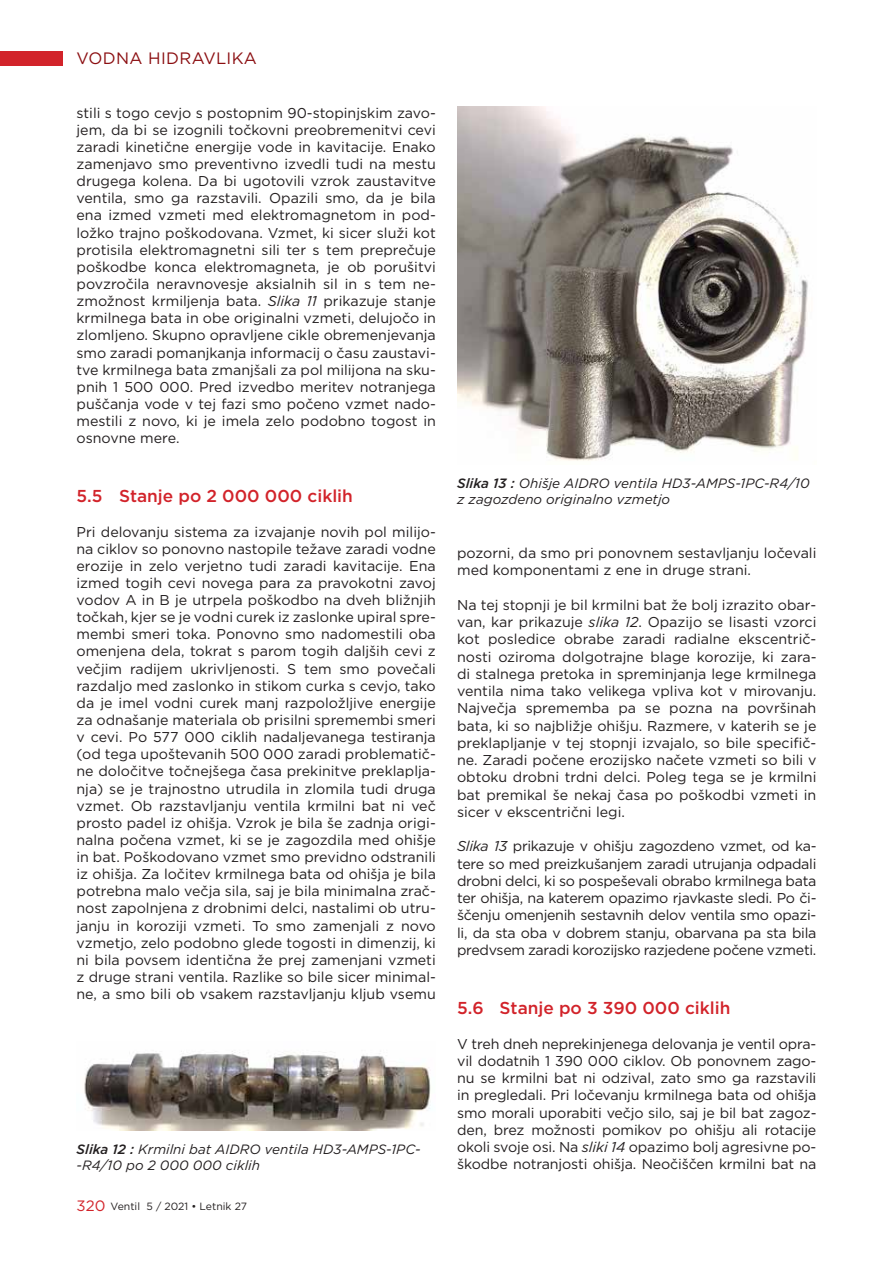
<style>
.page{position:relative;width:893px;height:1263px;background:#fff}
.page>*{position:absolute;margin:0;border:0;box-sizing:border-box;transform-origin:0 0}
.t1{font:500 17.25px "Gotham";color:#d2232a}
.t2{font:16.5px "Gotham";letter-spacing:.02em;color:#8b0e11}
.t3{font:14.25px/17.1px "Gotham";color:#231f20;text-align:justify}
.t4{font:italic 13.5px/16.2px "Gotham";color:#231f20}
.t5{font:10.5px "Gotham";color:#231f20}
.s1{font-style:italic}
.s2{font-weight:500}
.s3{font-size:15px;color:#d2232a}
</style>
<div class="page">
<div style="left:0;top:51px;width:62px;height:14px;background:#d2232a"></div>
<img style="left:457px;top:106px;width:351px;height:355px">
<img style="left:84px;top:1051px;width:347px;height:80px">
<p class="t2" style="left:77px;top:48px;width:182px">VODNA HIDRAVLIKA</p>
<p class="t3" style="left:77px;top:104px;width:361px">stili s togo cevjo s postopnim 90-stopinjskim zavo&shy;jem, da bi se izognili točkovni preobremenitvi cevi zaradi kinetične energije vode in kavitacije. Enako zamenjavo smo preventivno izvedli tudi na mestu drugega kolena. Da bi ugotovili vzrok zaustavitve ventila, smo ga razstavili. Opazili smo, da je bila ena izmed vzmeti med elektromagnetom in pod&shy;ložko trajno poškodovana. Vzmet, ki sicer služi kot protisila elektromagnetni sili ter s tem preprečuje poškodbe konca elektromagneta, je ob porušitvi povzročila neravnovesje aksialnih sil in s tem ne&shy;zmožnost krmiljenja bata. <span class="s1">Slika 11</span> prikazuje stanje krmilnega bata in obe originalni vzmeti, delujočo in zlomljeno. Skupno opravljene cikle obremenjevanja smo zaradi pomanjkanja informacij o času zaustavi&shy;tve krmilnega bata zmanjšali za pol milijona na sku&shy;pnih 1 500 000. Pred izvedbo meritev notranjega puščanja vode v tej fazi smo počeno vzmet nado&shy;mestili z novo, ki je imela zelo podobno togost in osnovne mere.</p>
<p class="t1" style="left:77px;top:485px;width:278px">5.5 Stanje po 2 000 000 ciklih</p>
<p class="t3" style="left:77px;top:523px;width:361px">Pri delovanju sistema za izvajanje novih pol milijo&shy;na ciklov so ponovno nastopile težave zaradi vodne erozije in zelo verjetno tudi zaradi kavitacije. Ena izmed togih cevi novega para za pravokotni zavoj vodov A in B je utrpela poškodbo na dveh bližnjih točkah, kjer se je vodni curek iz zaslonke upiral spre&shy;membi smeri toka. Ponovno smo nadomestili oba omenjena dela, tokrat s parom togih daljših cevi z večjim radijem ukrivljenosti. S tem smo povečali razdaljo med zaslonko in stikom curka s cevjo, tako da je imel vodni curek manj razpoložljive energije za odnašanje materiala ob prisilni spremembi smeri v cevi. Po 577 000 ciklih nadaljevanega testiranja (od tega upoštevanih 500 000 zaradi problematič&shy;ne določitve točnejšega časa prekinitve preklaplja&shy;nja) se je trajnostno utrudila in zlomila tudi druga vzmet. Ob razstavljanju ventila krmilni bat ni več prosto padel iz ohišja. Vzrok je bila še zadnja origi&shy;nalna počena vzmet, ki se je zagozdila med ohišje in bat. Poškodovano vzmet smo previdno odstranili iz ohišja. Za ločitev krmilnega bata od ohišja je bila potrebna malo večja sila, saj je bila minimalna zrač&shy;nost zapolnjena z drobnimi delci, nastalimi ob utru&shy;janju in koroziji vzmeti. To smo zamenjali z novo vzmetjo, zelo podobno glede togosti in dimenzij, ki ni bila povsem identična že prej zamenjani vzmeti z druge strani ventila. Razlike so bile sicer minimal&shy;ne, a smo bili ob vsakem razstavljanju kljub vsemu</p>
<p class="t4" style="left:77px;top:1141px;width:346px"><span class="s2">Slika 12 :</span> Krmilni bat AIDRO ventila HD3-AMPS-1PC--R4/10 po 2 000 000 ciklih</p>
<p class="t5" style="left:77px;top:1199px;width:172px"><span class="s3">320</span> Ventil 5 / 2021 • Letnik 27</p>
<p class="t4" style="left:457px;top:475px;width:354px"><span class="s2">Slika 13 :</span> Ohišje AIDRO ventila HD3-AMPS-1PC-R4/10 z zagozdeno originalno vzmetjo</p>
<p class="t3" style="left:457px;top:544px;width:361px">pozorni, da smo pri ponovnem sestavljanju ločevali med komponentami z ene in druge strani.</p>
<p class="t3" style="left:457px;top:596px;width:361px">Na tej stopnji je bil krmilni bat že bolj izrazito obar&shy;van, kar prikazuje <span class="s1">slika 12</span>. Opazijo se lisasti vzorci kot posledice obrabe zaradi radialne ekscentrič&shy;nosti oziroma dolgotrajne blage korozije, ki zara&shy;di stalnega pretoka in spreminjanja lege krmilnega ventila nima tako velikega vpliva kot v mirovanju.<br>Največja sprememba pa se pozna na površinah bata, ki so najbližje ohišju. Razmere, v katerih se je preklapljanje v tej stopnji izvajalo, so bile specifič&shy;ne. Zaradi počene erozijsko načete vzmeti so bili v obtoku drobni trdni delci. Poleg tega se je krmilni bat premikal še nekaj časa po poškodbi vzmeti in sicer v ekscentrični legi.</p>
<p class="t3" style="left:457px;top:837px;width:361px"><span class="s1">Slika 13</span> prikazuje v ohišju zagozdeno vzmet, od ka&shy;tere so med preizkušanjem zaradi utrujanja odpadali drobni delci, ki so pospeševali obrabo krmilnega bata ter ohišja, na katerem opazimo rjavkaste sledi. Po či&shy;ščenju omenjenih sestavnih delov ventila smo opazi&shy;li, da sta oba v dobrem stanju, obarvana pa sta bila predvsem zaradi korozijsko razjedene počene vzmeti.</p>
<p class="t1" style="left:457px;top:997px;width:275px">5.6 Stanje po 3 390 000 ciklih</p>
<p class="t3" style="left:457px;top:1035px;width:361px">V treh dneh neprekinjenega delovanja je ventil opra&shy;vil dodatnih 1 390 000 ciklov. Ob ponovnem zago&shy;nu se krmilni bat ni odzival, zato smo ga razstavili in pregledali. Pri ločevanju krmilnega bata od ohišja smo morali uporabiti večjo silo, saj je bil bat zagoz&shy;den, brez možnosti pomikov po ohišju ali rotacije okoli svoje osi. Na <span class="s1">sliki 14</span> opazimo bolj agresivne po&shy;škodbe notranjosti ohišja. Neočiščen krmilni bat na</p>
</div>
